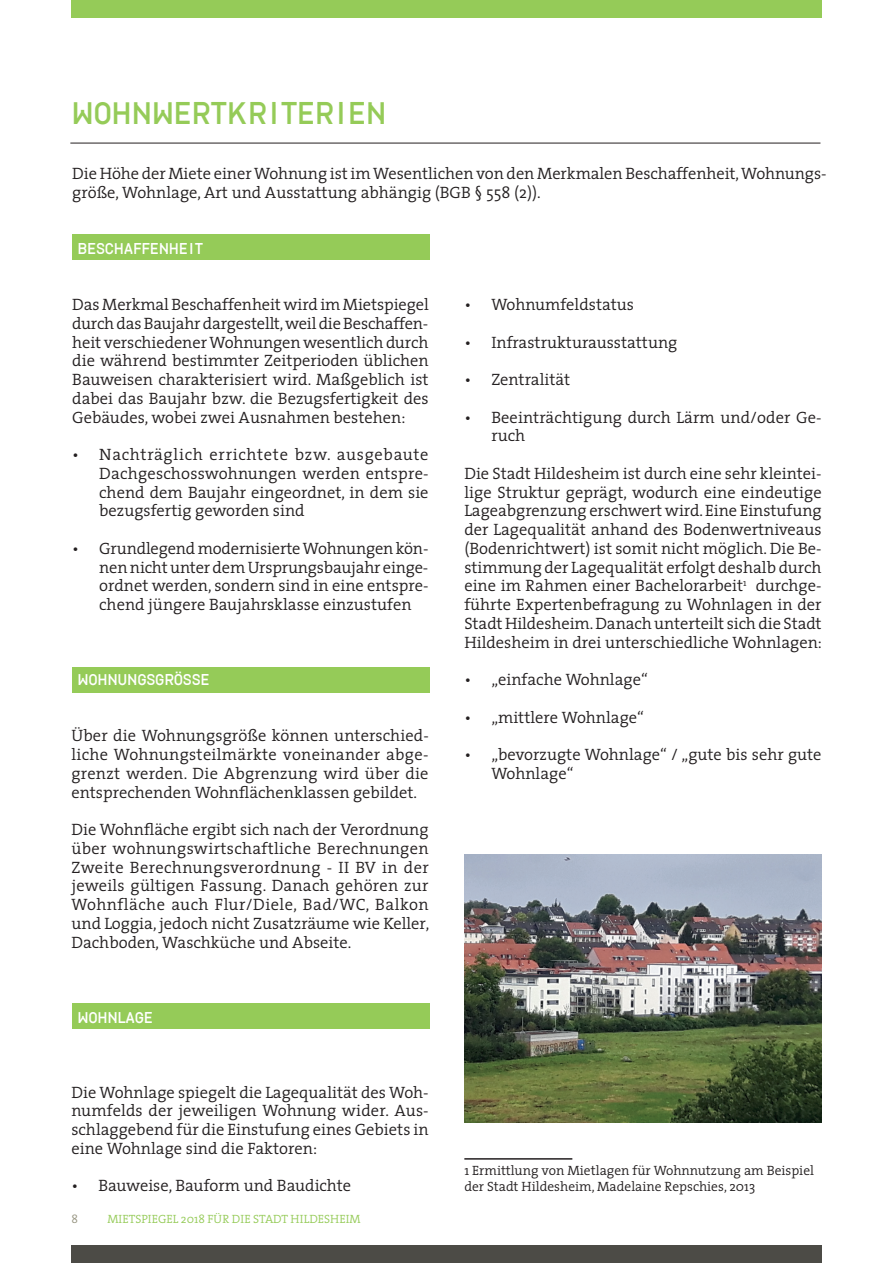
<style>
.page{position:relative;width:893px;height:1263px;background:#fff}
.page>*{position:absolute;margin:0;border:0;box-sizing:border-box;transform-origin:0 0}
.t1{font:500 30px "Uberform";color:#95cb58}
.t2{font:300 16.5px/18.8px "The Serif";color:#231f20;text-align:justify}
.t3{font:500 15px "Uberform";color:#fff}
.t4{font:300 13.5px/16.2px "The Serif";color:#231f20}
.t5{font:300 12px "The Serif";color:#95cb58}
.t6{font:300 12px "The Serif";color:#95937f}
</style>
<div class="page">
<div style="left:71px;top:1245px;width:750px;height:18px;background:#4c4b46"></div>
<hr style="left:464px;top:1158px;width:108px;height:1px;background:#231f20">
<div style="left:71px;top:0;width:750px;height:18px;background:#95cb58"></div>
<div style="left:72px;top:234px;width:357px;height:25px;background:#95cb58"></div>
<div style="left:72px;top:668px;width:357px;height:25px;background:#95cb58"></div>
<div style="left:72px;top:1003px;width:357px;height:26px;background:#95cb58"></div>
<hr style="left:70px;top:143px;width:750px;height:1px;background:#231f20">
<img style="left:464px;top:855px;width:357px;height:267px">
<h1 class="t1" style="left:71px;top:93px;width:316px">WOHNWERTKRITERIEN</h1>
<p class="t2" style="left:72px;top:164px;width:756px">Die Höhe der Miete einer Wohnung ist im Wesentlichen von den Merkmalen Beschaffenheit, Wohnungs&shy;größe, Wohnlage, Art und Ausstattung abhängig (BGB § 558 (2)).</p>
<p class="t3" style="left:77px;top:239px;width:127px">BESCHAFFENHEIT</p>
<p class="t2" style="left:72px;top:295px;width:358px">Das Merkmal Beschaffenheit wird im Mietspiegel durch das Baujahr dargestellt, weil die Beschaffen&shy;heit verschiedener Wohnungen wesentlich durch die während bestimmter Zeitperioden üblichen Bauweisen charakterisiert wird. Maßgeblich ist dabei das Baujahr bzw. die Bezugsfertigkeit des Gebäudes, wobei zwei Ausnahmen bestehen:</p>
<p class="t2" style="left:99px;top:445px;width:331px;text-indent:-27px">• Nachträglich errichtete bzw. ausgebaute Dachgeschosswohnungen werden entspre&shy;chend dem Baujahr eingeordnet, in dem sie bezugsfertig geworden sind</p>
<p class="t2" style="left:99px;top:539px;width:331px;text-indent:-27px">• Grundlegend modernisierte Wohnungen kön&shy;nen nicht unter dem Ursprungsbaujahr einge&shy;ordnet werden, sondern sind in eine entspre&shy;chend jüngere Baujahrsklasse einzustufen</p>
<p class="t3" style="left:77px;top:670px;width:134px">WOHNUNGSGRÖSSE</p>
<p class="t2" style="left:71px;top:727px;width:359px">Über die Wohnungsgröße können unterschied&shy;liche Wohnungsteilmärkte voneinander abge&shy;grenzt werden. Die Abgrenzung wird über die entsprechenden Wohnflächenklassen gebildet.</p>
<p class="t2" style="left:71px;top:820px;width:359px">Die Wohnfläche ergibt sich nach der Verordnung über wohnungswirtschaftliche Berechnungen Zweite Berechnungsverordnung - II BV in der jeweils gültigen Fassung. Danach gehören zur Wohnfläche auch Flur/Diele, Bad/WC, Balkon und Loggia, jedoch nicht Zusatzräume wie Keller, Dachboden, Waschküche und Abseite.</p>
<p class="t3" style="left:77px;top:1007px;width:77px">WOHNLAGE</p>
<p class="t2" style="left:71px;top:1083px;width:359px">Die Wohnlage spiegelt die Lagequalität des Woh&shy;numfelds der jeweiligen Wohnung wider. Aus&shy;schlaggebend für die Einstufung eines Gebiets in eine Wohnlage sind die Faktoren:</p>
<p class="t2" style="left:71px;top:1176px;width:281px">• Bauweise, Bauform und Baudichte</p>
<p class="t6" style="left:71px;top:1211px;width:8px">8</p>
<p class="t5" style="left:107px;top:1211px;width:255px">MIETSPIEGEL 2018 FÜR DIE STADT HILDESHEIM</p>
<p class="t2" style="left:464px;top:295px;width:171px">• Wohnumfeldstatus</p>
<p class="t2" style="left:464px;top:333px;width:215px">• Infrastrukturausstattung</p>
<p class="t2" style="left:464px;top:370px;width:107px">• Zentralität</p>
<p class="t2" style="left:491px;top:408px;width:332px;text-indent:-27px">• Beeinträchtigung durch Lärm und/oder Ge&shy;ruch</p>
<p class="t2" style="left:464px;top:464px;width:359px">Die Stadt Hildesheim ist durch eine sehr kleintei&shy;lige Struktur geprägt, wodurch eine eindeutige Lageabgrenzung erschwert wird. Eine Einstufung der Lagequalität anhand des Bodenwertniveaus (Bodenrichtwert) ist somit nicht möglich. Die Be&shy;stimmung der Lagequalität erfolgt deshalb durch eine im Rahmen einer Bachelorarbeit<sup>1</sup> durchge&shy;führte Expertenbefragung zu Wohnlagen in der Stadt Hildesheim. Danach unterteilt sich die Stadt Hildesheim in drei unterschiedliche Wohnlagen:</p>
<p class="t2" style="left:464px;top:670px;width:185px">• „einfache Wohnlage“</p>
<p class="t2" style="left:464px;top:708px;width:181px">• „mittlere Wohnlage“</p>
<p class="t2" style="left:491px;top:745px;width:332px;text-indent:-27px">• „bevorzugte Wohnlage“ / „gute bis sehr gute<br>Wohnlage“</p>
<p class="t4" style="left:464px;top:1162px;width:351px">1 Ermittlung von Mietlagen für Wohnnutzung am Beispiel der Stadt Hildesheim, Madelaine Repschies, 2013</p>
</div>
